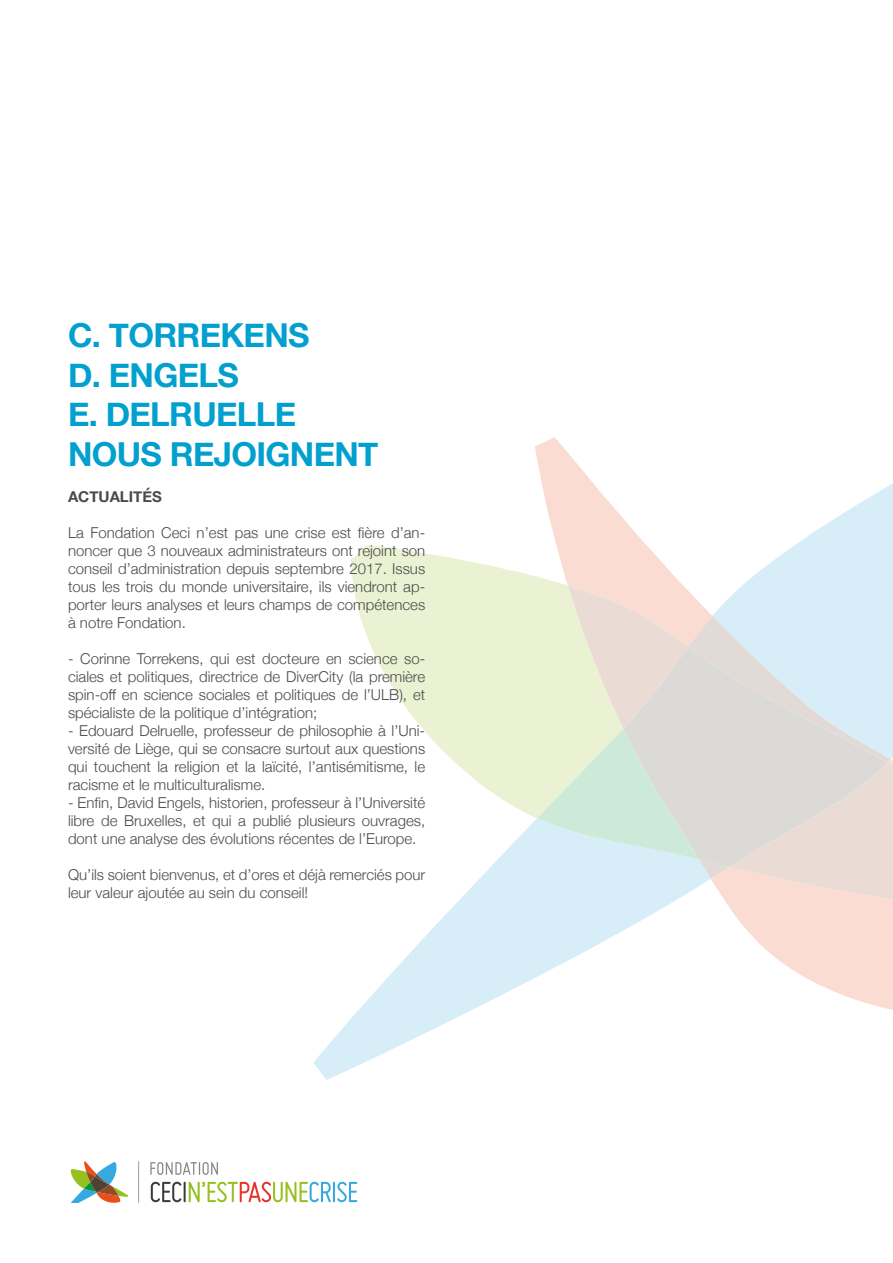
<style>
.page{position:relative;width:893px;height:1263px;background:#fff}
.page>*{position:absolute;margin:0;border:0;box-sizing:border-box;transform-origin:0 0}
.t1{font:700 33px/39.6px "Helvetica Neue";letter-spacing:-.02em;color:#01a0ce}
.t2{font:300 15px/18px "Helvetica Neue";color:#4a4a49;text-align:justify}
.t3{font:700 15px "Helvetica Neue";color:#4a4a49}
</style>
<div class="page">
<svg style="left:70px;top:1161px;width:58px;height:41px"></svg>
<svg style="left:150px;top:1162px;width:68px;height:13px"></svg>
<svg style="left:151px;top:1181px;width:31px;height:21px"></svg>
<hr style="left:184px;top:1182px;width:2px;height:20px;background:#3c3c3b">
<svg style="left:189px;top:1181px;width:142px;height:21px"></svg>
<hr style="left:333px;top:1182px;width:2px;height:20px;background:#36a9e1">
<svg style="left:337px;top:1181px;width:20px;height:21px"></svg>
<hr style="left:138px;top:1161px;width:1px;height:41px;background:#9d9d9c">
<svg style="left:351px;top:545px;width:184px;height:272px;fill:#eaf2d3"></svg>
<svg style="left:313px;top:821px;width:222px;height:259px"></svg>
<svg style="left:535px;top:437px;width:358px;height:573px"></svg>
<svg style="left:623px;top:646px;width:265px;height:221px;background:#dcdedc"></svg>
<h1 class="t1" style="left:68px;top:316px;width:312px">C. TORREKENS<br>D. ENGELS<br>E. DELRUELLE<br>NOUS REJOIGNENT</h1>
<p class="t3" style="left:68px;top:485px;width:95px">ACTUALITÉS</p>
<p class="t2" style="left:68px;top:522px;width:359px">La Fondation Ceci n’est pas une crise est fière d’an&shy;noncer que 3 nouveaux administrateurs ont rejoint son conseil d’administration depuis septembre 2017. Issus tous les trois du monde universitaire, ils viendront ap&shy;porter leurs analyses et leurs champs de compétences à notre Fondation.</p>
<p class="t2" style="left:68px;top:648px;width:359px">- Corinne Torrekens, qui est docteure en science so&shy;ciales et politiques, directrice de DiverCity (la première spin-off en science sociales et politiques de l’ULB), et spécialiste de la politique d’intégration;</p>
<p class="t2" style="left:68px;top:720px;width:359px">- Edouard Delruelle, professeur de philosophie à l’Uni&shy;versité de Liège, qui se consacre surtout aux questions qui touchent la religion et la laïcité, l’antisémitisme, le racisme et le multiculturalisme.</p>
<p class="t2" style="left:68px;top:792px;width:359px">- Enfin, David Engels, historien, professeur à l’Université libre de Bruxelles, et qui a publié plusieurs ouvrages, dont une analyse des évolutions récentes de l’Europe.</p>
<p class="t2" style="left:68px;top:864px;width:359px">Qu’ils soient bienvenus, et d’ores et déjà remerciés pour leur valeur ajoutée au sein du conseil!</p>
</div>
